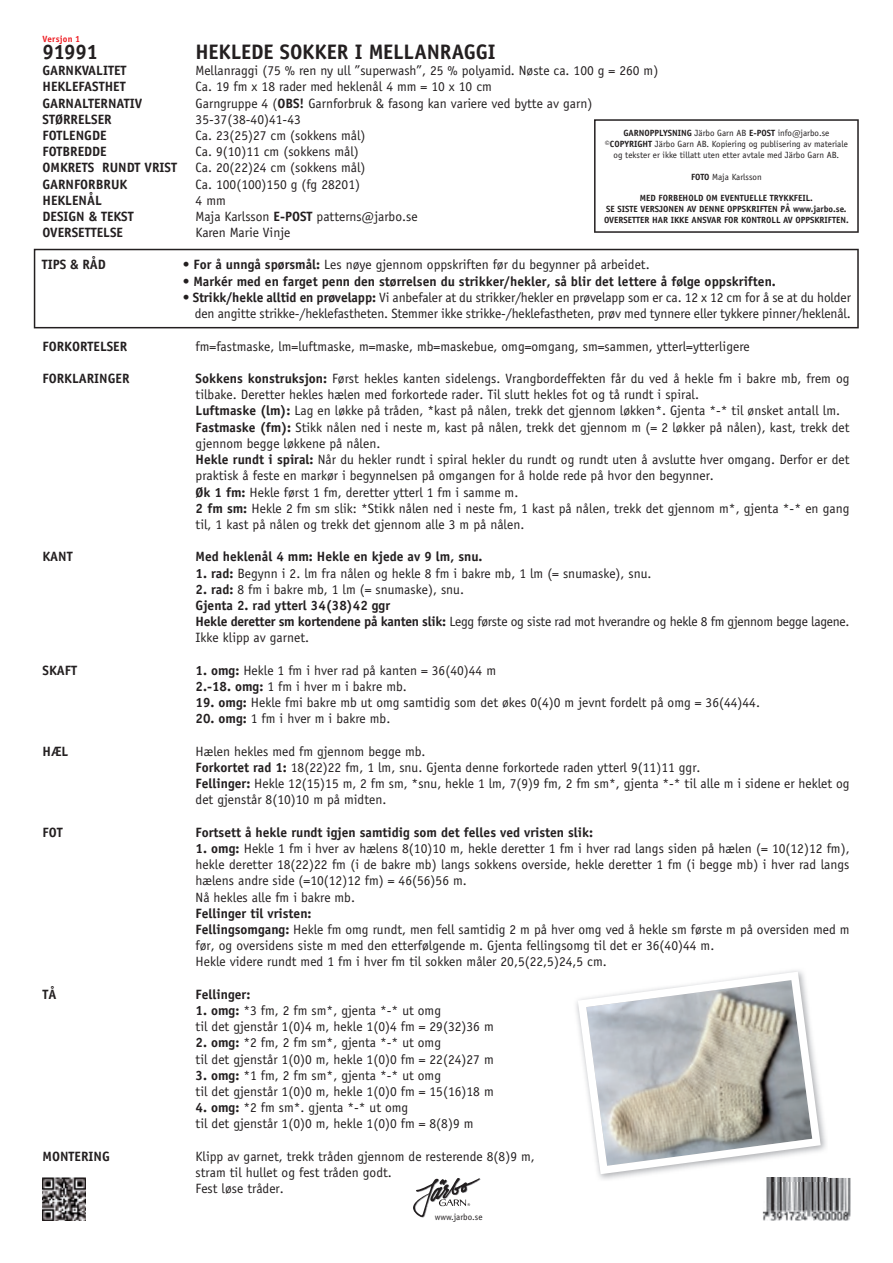
<style>
.page{position:relative;width:893px;height:1263px;background:#fff}
.page>*{position:absolute;margin:0;border:0;box-sizing:border-box;transform-origin:0 0}
.t1{font:700 21px "Officina Sans";letter-spacing:-.005em;color:#231f20}
.t2{font:13.5px/16.2px "Officina Sans";color:#231f20}
.t3{font:700 13.5px "Officina Sans";color:#231f20}
.t4{font:13.5px/16.2px "Officina Sans";letter-spacing:-.02em;color:#231f20}
.t5{font:9px/10.8px "Officina Sans";color:#231f20;text-align:center}
.t6{font:700 9px/10.8px "Officina Sans";color:#231f20;text-align:center}
.t7{font:700 9px "Officina Sans";letter-spacing:.025em;color:#ee1d23}
.s1{font-weight:700}
</style>
<div class="page">
<svg style="left:594px;top:119px;width:265px;height:114px"></svg>
<svg style="left:413px;top:1178px;width:67px;height:39px"></svg>
<img style="left:763px;top:1178px;width:87px;height:42px">
<img style="left:43px;top:1178px;width:43px;height:42px">
<svg style="left:34px;top:249px;width:825px;height:79px"></svg>
<img style="left:576px;top:970px;width:251px;height:210px">
<img style="left:763px;top:1178px;width:64px;height:3px">
<svg style="left:578px;top:972px;width:243px;height:202px"></svg>
<p class="t7" style="left:43px;top:33px;width:39px">Versjon 1</p>
<h1 class="t1" style="left:43px;top:39px;width:57px">91991</h1>
<h1 class="t1" style="left:196px;top:39px;width:302px">HEKLEDE SOKKER I MELLANRAGGI</h1>
<p class="t3" style="left:43px;top:62px;width:86px">GARNKVALITET</p>
<p class="t2" style="left:196px;top:63px;width:464px">Mellanraggi (75 % ren ny ull ”superwash”, 25 % polyamid. Nøste ca. 100 g = 260 m)</p>
<p class="t3" style="left:43px;top:78px;width:85px">HEKLEFASTHET</p>
<p class="t2" style="left:196px;top:79px;width:298px">Ca. 19 fm x 18 rader med heklenål 4 mm = 10 x 10 cm</p>
<p class="t3" style="left:43px;top:95px;width:101px">GARNALTERNATIV</p>
<p class="t2" style="left:196px;top:95px;width:398px">Garngruppe 4 (<span class="s1">OBS!</span> Garnforbruk &amp; fasong kan variere ved bytte av garn)</p>
<p class="t3" style="left:43px;top:111px;width:71px">STØRRELSER</p>
<p class="t2" style="left:196px;top:111px;width:107px">35-37(38-40)41-43</p>
<p class="t3" style="left:43px;top:127px;width:66px">FOTLENGDE</p>
<p class="t2" style="left:196px;top:127px;width:171px">Ca. 23(25)27 cm (sokkens mål)</p>
<p class="t3" style="left:43px;top:143px;width:66px">FOTBREDDE</p>
<p class="t2" style="left:196px;top:144px;width:165px">Ca. 9(10)11 cm (sokkens mål)</p>
<p class="t3" style="left:43px;top:159px;width:136px">OMKRETS RUNDT VRIST</p>
<p class="t2" style="left:196px;top:160px;width:171px">Ca. 20(22)24 cm (sokkens mål)</p>
<p class="t3" style="left:43px;top:176px;width:86px">GARNFORBRUK</p>
<p class="t2" style="left:196px;top:176px;width:166px">Ca. 100(100)150 g (fg 28201)</p>
<p class="t3" style="left:43px;top:192px;width:61px">HEKLENÅL</p>
<p class="t2" style="left:196px;top:192px;width:32px">4 mm</p>
<p class="t3" style="left:43px;top:208px;width:93px">DESIGN &amp; TEKST</p>
<p class="t2" style="left:196px;top:208px;width:224px">Maja Karlsson <span class="s1">E-POST</span> patterns@jarbo.se</p>
<p class="t3" style="left:43px;top:224px;width:82px">OVERSETTELSE</p>
<p class="t2" style="left:196px;top:225px;width:96px">Karen Marie Vinje</p>
<p class="t5" style="left:605px;top:128px;width:245px"><span class="s1">GARNOPPLYSNING</span> Järbo Garn AB <span class="s1">E-POST</span> info@jarbo.se <span class="s1">©COPYRIGHT</span> Järbo Garn AB. Kopiering og publisering av materiale og tekster er ikke tillatt uten etter avtale med Järbo Garn AB.</p>
<p class="t5" style="left:691px;top:171px;width:72px"><span class="s1">FOTO</span> Maja Karlsson</p>
<p class="t6" style="left:604px;top:193px;width:246px">MED FORBEHOLD OM EVENTUELLE TRYKKFEIL.<br>SE SISTE VERSJONEN AV DENNE OPPSKRIFTEN PÅ www.jarbo.se.<br>OVERSETTER HAR IKKE ANSVAR FOR KONTROLL AV OPPSKRIFTEN.</p>
<p class="t3" style="left:42px;top:256px;width:66px">TIPS &amp; RÅD</p>
<p class="t2" style="left:183px;top:257px;width:468px"><span class="s1">• For å unngå spørsmål:</span> Les nøye gjennom oppskriften før du begynner på arbeidet.</p>
<p class="t3" style="left:183px;top:273px;width:595px">• Markér med en farget penn den størrelsen du strikker/hekler, så blir det lettere å følge oppskriften.</p>
<p class="t2" style="left:183px;top:289px;width:670px;text-align:right"><span class="s1">• Strikk/hekle alltid en prøvelapp:</span> Vi anbefaler at du strikker/hekler en prøvelapp som er ca. 12 x 12 cm for å se at du holder den angitte strikke-/heklefastheten. Stemmer ikke strikke-/heklefastheten, prøv med tynnere eller tykkere pinner/heklenål.</p>
<p class="t3" style="left:43px;top:338px;width:86px">FORKORTELSER</p>
<p class="t2" style="left:196px;top:338px;width:556px">fm=fastmaske, lm=luftmaske, m=maske, mb=maskebue, omg=omgang, sm=sammen, ytterl=ytterligere</p>
<p class="t3" style="left:43px;top:370px;width:89px">FORKLARINGER</p>
<p class="t2" style="left:196px;top:370px;width:655px"><span class="s1">Sokkens konstruksjon:</span> Først hekles kanten sidelengs. Vrangbordeffekten får du ved å hekle fm i bakre mb, frem og tilbake. Deretter hekles hælen med forkortede rader. Til slutt hekles fot og tå rundt i spiral.<br><span class="s1">Luftmaske (lm):</span> Lag en løkke på tråden, *kast på nålen, trekk det gjennom løkken*. Gjenta *-* til ønsket antall lm.<br><span class="s1">Fastmaske (fm):</span> Stikk nålen ned i neste m, kast på nålen, trekk det gjennom m (= 2 løkker på nålen), kast, trekk det gjennom begge løkkene på nålen.<br><span class="s1">Hekle rundt i spiral:</span> Når du hekler rundt i spiral hekler du rundt og rundt uten å avslutte hver omgang. Derfor er det praktisk å feste en markør i begynnelsen på omgangen for å holde rede på hvor den begynner.<br><span class="s1">Øk 1 fm:</span> Hekle først 1 fm, deretter ytterl 1 fm i samme m.<br><span class="s1">2 fm sm:</span> Hekle 2 fm sm slik: *Stikk nålen ned i neste fm, 1 kast på nålen, trekk det gjennom m*, gjenta *-* en gang til, 1 kast på nålen og trekk det gjennom alle 3 m på nålen.</p>
<p class="t3" style="left:43px;top:548px;width:32px">KANT</p>
<p class="t3" style="left:196px;top:548px;width:288px">Med heklenål 4 mm: Hekle en kjede av 9 lm, snu.</p>
<p class="t2" style="left:196px;top:565px;width:457px"><span class="s1">1. rad:</span> Begynn i 2. lm fra nålen og hekle 8 fm i bakre mb, 1 lm (= snumaske), snu.</p>
<p class="t4" style="left:196px;top:581px;width:655px"><span class="s1">2. rad:</span> 8 fm i bakre mb, 1 lm (= snumaske), snu.<br><span class="s1">Gjenta 2. rad ytterl 34(38)42 ggr<br>Hekle deretter sm kortendene på kanten slik:</span> Legg første og siste rad mot hverandre og hekle 8 fm gjennom begge lagene.<br>Ikke klipp av garnet.</p>
<p class="t3" style="left:43px;top:662px;width:36px">SKAFT</p>
<p class="t2" style="left:196px;top:662px;width:302px"><span class="s1">1. omg:</span> Hekle 1 fm i hver rad på kanten = 36(40)44 m<br><span class="s1">2.-18. omg:</span> 1 fm i hver m i bakre mb.</p>
<p class="t2" style="left:196px;top:694px;width:566px"><span class="s1">19. omg:</span> Hekle fmi bakre mb ut omg samtidig som det økes 0(4)0 m jevnt fordelt på omg = 36(44)44.</p>
<p class="t2" style="left:196px;top:711px;width:196px"><span class="s1">20. omg:</span> 1 fm i hver m i bakre mb.</p>
<p class="t3" style="left:43px;top:743px;width:27px">HÆL</p>
<p class="t2" style="left:196px;top:743px;width:655px">Hælen hekles med fm gjennom begge mb.<br><span class="s1">Forkortet rad 1:</span> 18(22)22 fm, 1 lm, snu. Gjenta denne forkortede raden ytterl 9(11)11 ggr.<br><span class="s1">Fellinger:</span> Hekle 12(15)15 m, 2 fm sm, *snu, hekle 1 lm, 7(9)9 fm, 2 fm sm*, gjenta *-* til alle m i sidene er heklet og det gjenstår 8(10)10 m på midten.</p>
<p class="t3" style="left:43px;top:824px;width:22px">FOT</p>
<p class="t3" style="left:196px;top:824px;width:399px">Fortsett å hekle rundt igjen samtidig som det felles ved vristen slik:</p>
<p class="t2" style="left:196px;top:840px;width:656px"><span class="s1">1. omg:</span> Hekle 1 fm i hver av hælens 8(10)10 m, hekle deretter 1 fm i hver rad langs siden på hælen (= 10(12)12 fm), hekle deretter 18(22)22 fm (i de bakre mb) langs sokkens overside, hekle deretter 1 fm (i begge mb) i hver rad langs hælens andre side (=10(12)12 fm) = 46(56)56 m.<br>Nå hekles alle fm i bakre mb.</p>
<p class="t2" style="left:196px;top:905px;width:656px"><span class="s1">Fellinger til vristen:<br>Fellingsomgang:</span> Hekle fm omg rundt, men fell samtidig 2 m på hver omg ved å hekle sm første m på oversiden med m før, og oversidens siste m med den etterfølgende m. Gjenta fellingsomg til det er 36(40)44 m.<br>Hekle videre rundt med 1 fm i hver fm til sokken måler 20,5(22,5)24,5 cm.</p>
<p class="t3" style="left:43px;top:986px;width:15px">TÅ</p>
<p class="t3" style="left:196px;top:986px;width:56px">Fellinger:</p>
<p class="t2" style="left:196px;top:1002px;width:300px"><span class="s1">1. omg:</span> *3 fm, 2 fm sm*, gjenta *-* ut omg<br>til det gjenstår 1(0)4 m, hekle 1(0)4 fm = 29(32)36 m</p>
<p class="t2" style="left:196px;top:1035px;width:300px"><span class="s1">2. omg:</span> *2 fm, 2 fm sm*, gjenta *-* ut omg<br>til det gjenstår 1(0)0 m, hekle 1(0)0 fm = 22(24)27 m</p>
<p class="t2" style="left:196px;top:1067px;width:300px"><span class="s1">3. omg:</span> *1 fm, 2 fm sm*, gjenta *-* ut omg<br>til det gjenstår 1(0)0 m, hekle 1(0)0 fm = 15(16)18 m</p>
<p class="t2" style="left:196px;top:1099px;width:279px"><span class="s1">4. omg:</span> *2 fm sm*. gjenta *-* ut omg<br>til det gjenstår 1(0)0 m, hekle 1(0)0 fm = 8(8)9 m</p>
<p class="t3" style="left:43px;top:1148px;width:69px">MONTERING</p>
<p class="t2" style="left:196px;top:1148px;width:341px">Klipp av garnet, trekk tråden gjennom de resterende 8(8)9 m, stram til hullet og fest tråden godt.<br>Fest løse tråder.</p>
<p class="t5" style="left:435px;top:1212px;width:49px">www.jarbo.se</p>
</div>
